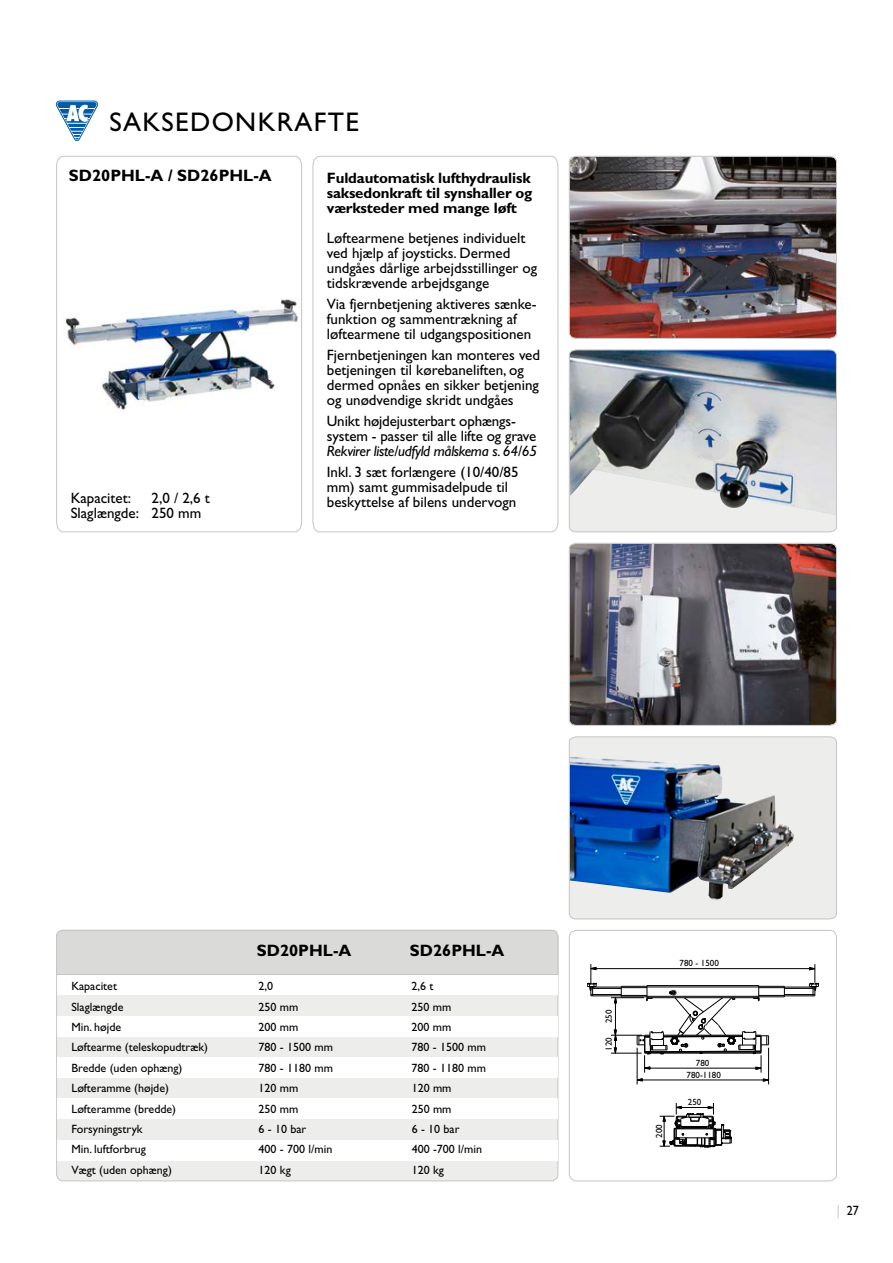
<style>
.page{position:relative;width:893px;height:1263px;background:#fff}
.page>*{position:absolute;margin:0;border:0;box-sizing:border-box;transform-origin:0 0}
.t1{font:27px "Gill Sans";letter-spacing:.05em;color:#000}
.t2{font:700 16.5px "Gill Sans";color:#000}
.t3{font:15px/15px "Gill Sans";color:#000}
.t4{font:700 15px/15px "Gill Sans";letter-spacing:-.01em;color:#000;text-align:justify}
.t5{font:italic 15px "Gill Sans";letter-spacing:-.02em;color:#000}
.t6{font:13.5px "Gill Sans";color:#000;scale:.9 1}
.t7{font:12px "Gill Sans";color:#000}
.t8{font:9px "Gill Sans";color:#000}
.s1{color:#c5c5c5}
</style>
<div class="page">
<svg style="left:56px;top:101px;width:42px;height:40px"></svg>
<img style="left:569px;top:542px;width:268px;height:184px">
<img style="left:569px;top:736px;width:268px;height:184px">
<img style="left:569px;top:156px;width:268px;height:183px">
<img style="left:569px;top:349px;width:268px;height:184px">
<svg style="left:56px;top:155px;width:246px;height:378px"></svg>
<hr style="left:637px;top:1048px;width:1px;height:36px;background:#000">
<hr style="left:637px;top:1080px;width:132px;height:1px;background:#000">
<hr style="left:768px;top:1048px;width:1px;height:36px;background:#000">
<svg style="left:587px;top:964px;width:232px;height:108px"></svg>
<svg style="left:660px;top:1103px;width:72px;height:45px"></svg>
<div style="left:569px;top:930px;width:268px;height:251px;border:1px solid #c5c5c5;border-radius:7px"></div>
<div style="left:57px;top:930px;width:501px;height:251px;background:#ededec;border-radius:7px"></div>
<div style="left:57px;top:975px;width:500px;height:20px;background:#fff"></div>
<div style="left:57px;top:1016px;width:501px;height:20px;background:#fff"></div>
<div style="left:57px;top:1058px;width:501px;height:20px;background:#fff"></div>
<div style="left:57px;top:1098px;width:501px;height:20px;background:#fff"></div>
<div style="left:57px;top:1141px;width:501px;height:20px;background:#fff"></div>
<svg style="left:312px;top:156px;width:247px;height:377px"></svg>
<div style="left:56px;top:929px;width:503px;height:46px;background:#dadad9"></div>
<h1 class="t1" style="left:109px;top:106px;width:251px">SAKSEDONKRAFTE</h1>
<p class="t2" style="left:69px;top:166px;width:204px">SD20PHL-A / SD26PHL-A</p>
<p class="t3" style="left:71px;top:491px;width:141px;text-indent:81px">2,0 / 2,6 t<br>Slaglængde: 250 mm</p>
<p class="t3" style="left:71px;top:491px;width:62px">Kapacitet:</p>
<p class="t4" style="left:327px;top:170px;width:207px">Fuldautomatisk lufthydraulisk saksedonkraft til synshaller og værksteder med mange løft</p>
<p class="t3" style="left:327px;top:230px;width:212px">Løftearmene betjenes individuelt ved hjælp af joysticks. Dermed undgåes dårlige arbejdsstillinger og tidskrævende arbejdsgange</p>
<p class="t3" style="left:327px;top:296px;width:211px">Via fjernbetjening aktiveres sænke&shy;funktion og sammentrækning af løftearmene til udgangspositionen</p>
<p class="t3" style="left:327px;top:347px;width:215px">Fjernbetjeningen kan monteres ved betjeningen til kørebaneliften, og dermed opnåes en sikker betjening og unødvendige skridt undgåes</p>
<p class="t3" style="left:327px;top:413px;width:211px">Unikt højdejusterbart ophængs&shy;system - passer til alle lifte og grave</p>
<p class="t5" style="left:327px;top:442px;width:212px">Rekvirer liste/udfyld målskema s. 64/65</p>
<p class="t3" style="left:327px;top:464px;width:193px">Inkl. 3 sæt forlængere (10/40/85 mm) samt gummisadelpude til beskyttelse af bilens undervogn</p>
<p class="t2" style="left:257px;top:940px;width:96px">SD20PHL-A</p>
<p class="t2" style="left:410px;top:940px;width:96px">SD26PHL-A</p>
<p class="t7" style="left:71px;top:979px;width:47px">Kapacitet</p>
<p class="t7" style="left:258px;top:979px;width:16px">2,0</p>
<p class="t7" style="left:412px;top:979px;width:23px">2,6 t</p>
<p class="t7" style="left:71px;top:999px;width:53px">Slaglængde</p>
<p class="t7" style="left:259px;top:999px;width:41px">250 mm</p>
<p class="t7" style="left:412px;top:999px;width:41px">250 mm</p>
<p class="t7" style="left:71px;top:1020px;width:51px">Min. højde</p>
<p class="t7" style="left:259px;top:1020px;width:41px">200 mm</p>
<p class="t7" style="left:412px;top:1020px;width:41px">200 mm</p>
<p class="t7" style="left:71px;top:1040px;width:138px">Løftearme (teleskopudtræk)</p>
<p class="t7" style="left:259px;top:1040px;width:76px">780 - 1500 mm</p>
<p class="t7" style="left:412px;top:1040px;width:76px">780 - 1500 mm</p>
<p class="t7" style="left:71px;top:1061px;width:112px">Bredde (uden ophæng)</p>
<p class="t7" style="left:259px;top:1061px;width:76px">780 - 1180 mm</p>
<p class="t7" style="left:412px;top:1061px;width:76px">780 - 1180 mm</p>
<p class="t7" style="left:71px;top:1081px;width:99px">Løfteramme (højde)</p>
<p class="t7" style="left:259px;top:1081px;width:41px">120 mm</p>
<p class="t7" style="left:412px;top:1081px;width:41px">120 mm</p>
<p class="t7" style="left:71px;top:1101px;width:106px">Løfteramme (bredde)</p>
<p class="t7" style="left:259px;top:1101px;width:41px">250 mm</p>
<p class="t7" style="left:412px;top:1101px;width:41px">250 mm</p>
<p class="t7" style="left:71px;top:1122px;width:73px">Forsyningstryk</p>
<p class="t7" style="left:259px;top:1122px;width:49px">6 - 10 bar</p>
<p class="t7" style="left:412px;top:1122px;width:49px">6 - 10 bar</p>
<p class="t7" style="left:72px;top:1142px;width:76px">Min. luftforbrug</p>
<p class="t7" style="left:259px;top:1142px;width:75px">400 - 700 l/min</p>
<p class="t7" style="left:412px;top:1142px;width:72px">400 -700 l/min</p>
<p class="t7" style="left:72px;top:1163px;width:102px">Vægt (uden ophæng)</p>
<p class="t7" style="left:259px;top:1163px;width:34px">120 kg</p>
<p class="t7" style="left:412px;top:1163px;width:34px">120 kg</p>
<p class="t8" style="left:604px;top:1023px;width:15px;rotate:-90deg">250</p>
<p class="t8" style="left:604px;top:1051px;width:15px;rotate:-90deg">120</p>
<p class="t8" style="left:679px;top:958px;width:41px">780 - 1500</p>
<p class="t8" style="left:654px;top:1138px;width:15px;rotate:-90deg">200</p>
<p class="t8" style="left:696px;top:1058px;width:15px">780</p>
<p class="t8" style="left:688px;top:1096px;width:15px">250</p>
<p class="t8" style="left:686px;top:1069px;width:36px">780-1180</p>
<p class="t6" style="left:837px;top:1203px;width:26px"><span class="s1">|</span> 27</p>
</div>
